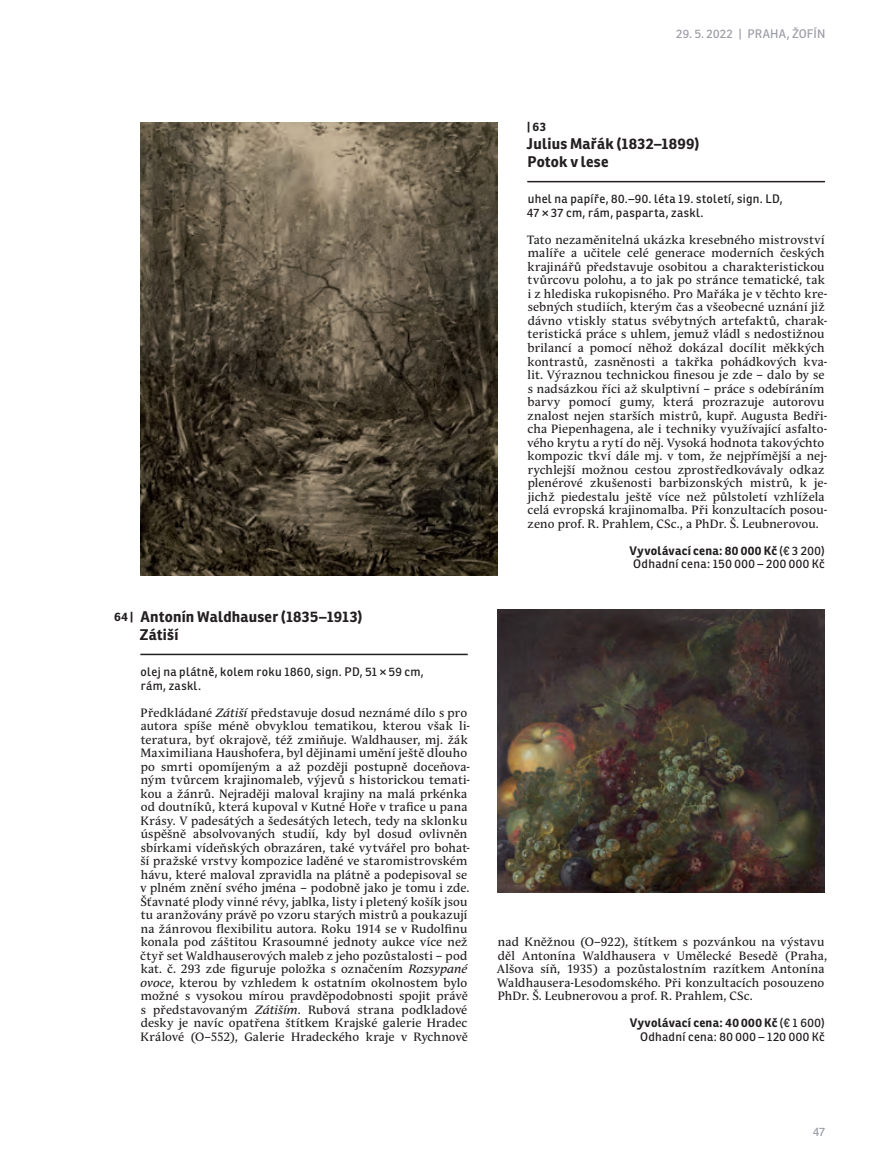
<style>
.page{position:relative;width:893px;height:1170px;background:#fff}
.page>*{position:absolute;margin:0;border:0;box-sizing:border-box;transform-origin:0 0}
.t1{font:700 15px/18px "Ronnia";letter-spacing:.015em;color:#231f20}
.t2{font:12px/13.5px "Andulka Text Pro";letter-spacing:.015em;color:#231f20}
.t3{font:12px/13.5px "Ronnia";letter-spacing:.03em;color:#231f20}
.t4{font:12px "Ronnia";letter-spacing:.02em;color:#9d9ea7}
.t5{font:700 12px "Ronnia";color:#231f20}
.s1{font-style:italic}
.s2{font-weight:700}
</style>
<div class="page">
<hr style="left:527px;top:181px;width:298px;height:1px;background:#231f20">
<hr style="left:140px;top:653px;width:328px;height:2px;background:#231f20">
<img style="left:497px;top:609px;width:328px;height:283px">
<img style="left:140px;top:122px;width:357px;height:453px">
<p class="t4" style="left:676px;top:27px;width:151px">29. 5. 2022 | PRAHA, ŽOFÍN</p>
<p class="t1" style="left:140px;top:607px;width:224px">Antonín Waldhauser (1835–1913)<br>Zátiší</p>
<p class="t3" style="left:141px;top:665px;width:285px">olej na plátně, kolem roku 1860, sign. PD, 51 × 59 cm, rám, zaskl.</p>
<p class="t2" style="left:140px;top:705px;width:332px">Předkládané <span class="s1">Zátiší</span> představuje dosud neznámé dílo s pro autora spíše méně obvyklou tematikou, kterou však li&shy;teratura, byť okrajově, též zmiňuje. Waldhauser, mj. žák Maximiliana Haushofera, byl dějinami umění ještě dlouho po smrti opomíjeným a až později postupně doceňova&shy;ným tvůrcem krajinomaleb, výjevů s historickou temati&shy;kou a žánrů. Nejraději maloval krajiny na malá prkénka od doutníků, která kupoval v Kutné Hoře v trafice u pana Krásy. V padesátých a šedesátých letech, tedy na sklonku úspěšně absolvovaných studií, kdy byl dosud ovlivněn sbírkami vídeňských obrazáren, také vytvářel pro bohat&shy;ší pražské vrstvy kompozice laděné ve staromistrovském hávu, které maloval zpravidla na plátně a podepisoval se v plném znění svého jména – podobně jako je tomu i zde.<br>Šťavnaté plody vinné révy, jablka, listy i pletený košík jsou tu aranžovány právě po vzoru starých mistrů a poukazují na žánrovou flexibilitu autora. Roku 1914 se v Rudolfinu konala pod záštitou Krasoumné jednoty aukce více než čtyř set Waldhauserových maleb z jeho pozůstalosti – pod kat. č. 293 zde figuruje položka s označením <span class="s1">Rozsypané ovoce</span>, kterou by vzhledem k ostatním okolnostem bylo možné s vysokou mírou pravděpodobnosti spojit právě s představovaným <span class="s1">Zátiším</span>. Rubová strana podkladové desky je navíc opatřena štítkem Krajské galerie Hradec Králové (O–552), Galerie Hradeckého kraje v Rychnově</p>
<p class="t5" style="left:114px;top:608px;width:21px">64 |</p>
<p class="t5" style="left:527px;top:119px;width:20px">| 63</p>
<p class="t1" style="left:527px;top:135px;width:174px">Julius Mařák (1832–1899)<br>Potok v lese</p>
<p class="t3" style="left:527px;top:192px;width:257px">uhel na papíře, 80.–90. léta 19. století, sign. LD,<br>47 × 37 cm, rám, pasparta, zaskl.</p>
<p class="t2" style="left:527px;top:233px;width:302px">Tato nezaměnitelná ukázka kresebného mistrovství malíře a učitele celé generace moderních českých krajinářů představuje osobitou a charakteristickou tvůrcovu polohu, a to jak po stránce tematické, tak i z hlediska rukopisného. Pro Mařáka je v těchto kre&shy;sebných studiích, kterým čas a všeobecné uznání již dávno vtiskly status svébytných artefaktů, charak&shy;teristická práce s uhlem, jemuž vládl s nedostižnou brilancí a pomocí něhož dokázal docílit měkkých kontrastů, zasněnosti a takřka pohádkových kva&shy;lit. Výraznou technickou finesou je zde – dalo by se s nadsázkou říci až skulptivní – práce s odebíráním barvy pomocí gumy, která prozrazuje autorovu znalost nejen starších mistrů, kupř. Augusta Bedři&shy;cha Piepenhagena, ale i techniky využívající asfalto&shy;vého krytu a rytí do něj. Vysoká hodnota takovýchto kompozic tkví dále mj. v tom, že nejpřímější a nej&shy;rychlejší možnou cestou zprostředkovávaly odkaz plenérové zkušenosti barbizonských mistrů, k je&shy;jichž piedestalu ještě více než půlstoletí vzhlížela celá evropská krajinomalba. Při konzultacích posou&shy;zeno prof. R. Prahlem, CSc., a PhDr. Š. Leubnerovou.</p>
<p class="t3" style="left:630px;top:543px;width:197px;text-align:center"><span class="s2">Vyvolávací cena: 80 000 Kč</span> (€ 3 200)<br>Odhadní cena: 150 000 – 200 000 Kč</p>
<p class="t2" style="left:497px;top:935px;width:331px">nad Kněžnou (O–922), štítkem s pozvánkou na výstavu děl Antonína Waldhausera v Umělecké Besedě (Praha, Alšova síň, 1935) a pozůstalostním razítkem Antonína Waldhausera-Lesodomského. Při konzultacích posouzeno PhDr. Š. Leubnerovou a prof. R. Prahlem, CSc.</p>
<p class="t3" style="left:630px;top:1016px;width:197px;text-align:right"><span class="s2">Vyvolávací cena: 40 000 Kč</span> (€ 1 600)<br>Odhadní cena: 80 000 – 120 000 Kč</p>
<p class="t4" style="left:813px;top:1124px;width:14px">47</p>
</div>
